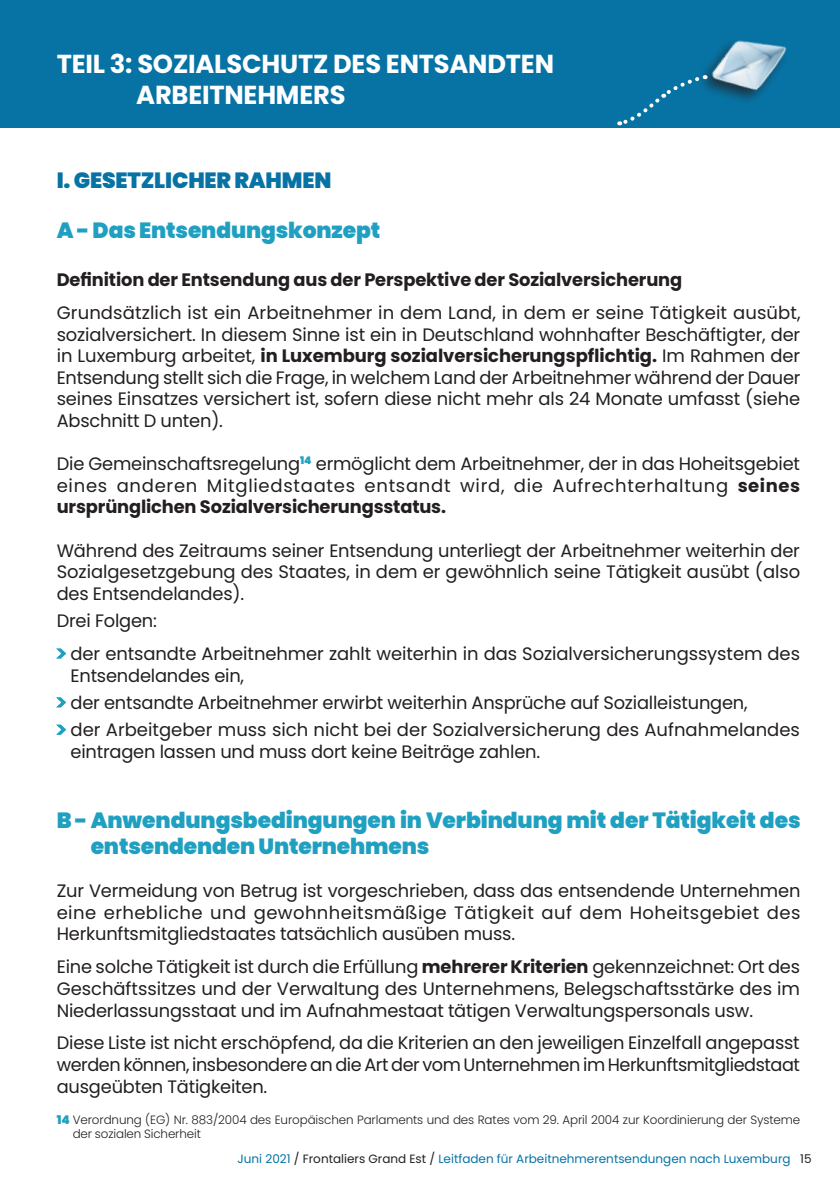
<style>
.page{position:relative;width:840px;height:1191px;background:#fff}
.page>*{position:absolute;margin:0;border:0;box-sizing:border-box;transform-origin:0 0}
.t1{font:700 26px/31.2px "Poppins";letter-spacing:-.01em;color:#fff}
.t2{font:900 22px/26.4px "Poppins";letter-spacing:-.005em;color:#20a0c1}
.t3{font:900 22px "Poppins";letter-spacing:-.005em;color:#0773a5}
.t4{font:18px/21.6px "Poppins";letter-spacing:-.01em;color:#231f20;text-align:justify}
.t5{font:700 18px "Poppins";letter-spacing:-.01em;color:#231f20}
.t6{font:300 12px/14.4px "Poppins";letter-spacing:-.01em;color:#231f20}
.t7{font:12px "Poppins";color:#0773a5}
.s1{font-weight:700}
.s2{color:#20a0c1}
.s3{font-weight:900;color:#20a0c1}
.s4{color:#231f20}
</style>
<div class="page">
<div style="left:0;top:0;width:839px;height:127px;background:#0773a5"></div>
<div style="left:695px;top:37px;width:95px;height:69px;background:#231f20;opacity:.75"></div>
<img style="left:707px;top:37px;width:83px;height:69px">
<svg style="left:617px;top:74px;width:88px;height:52px"></svg>
<h1 class="t1" style="left:136px;top:48px;width:419px;text-indent:-79px">TEIL 3: SOZIALSCHUTZ DES ENTSANDTEN<br>ARBEITNEHMERS</h1>
<p class="t3" style="left:57px;top:167px;width:276px">I. GESETZLICHER RAHMEN</p>
<p class="t2" style="left:57px;top:217px;width:325px">A - Das Entsendungskonzept</p>
<p class="t5" style="left:57px;top:269px;width:626px">Definition der Entsendung aus der Perspektive der Sozialversicherung</p>
<p class="t4" style="left:57px;top:302px;width:745px">Grundsätzlich ist ein Arbeitnehmer in dem Land, in dem er seine Tätigkeit ausübt, sozialversichert. In diesem Sinne ist ein in Deutschland wohnhafter Beschäftigter, der in Luxemburg arbeitet, <span class="s1">in Luxemburg sozialversicherungspflichtig.</span> Im Rahmen der Entsendung stellt sich die Frage, in welchem Land der Arbeitnehmer während der Dauer seines Einsatzes versichert ist, sofern diese nicht mehr als 24 Monate umfasst (siehe Abschnitt D unten).</p>
<p class="t4" style="left:57px;top:453px;width:744px">Die Gemeinschaftsregelung<sup>14</sup> ermöglicht dem Arbeitnehmer, der in das Hoheitsgebiet eines anderen Mitgliedstaates entsandt wird, die Aufrechterhaltung <span class="s1">seines ursprünglichen Sozialversicherungsstatus.</span></p>
<p class="t4" style="left:57px;top:539px;width:744px">Während des Zeitraums seiner Entsendung unterliegt der Arbeitnehmer weiterhin der Sozialgesetzgebung des Staates, in dem er gewöhnlich seine Tätigkeit ausübt (also des Entsendelandes).</p>
<p class="t4" style="left:57px;top:604px;width:744px;line-height:33px">Drei Folgen:<br><span class="s2">&gt;</span> der entsandte Arbeitnehmer zahlt weiterhin in das Sozialversicherungssystem des</p>
<p class="t4" style="left:57px;top:662px;width:744px;line-height:27.2px;text-align:left;text-indent:14px">Entsendelandes ein,<br><span class="s2">&gt;</span> der entsandte Arbeitnehmer erwirbt weiterhin Ansprüche auf Sozialleistungen,<br><span class="s2">&gt;</span> der Arbeitgeber muss sich nicht bei der Sozialversicherung des Aufnahmelandes</p>
<p class="t4" style="left:70px;top:741px;width:471px">eintragen lassen und muss dort keine Beiträge zahlen.</p>
<p class="t2" style="left:91px;top:806px;width:711px;text-indent:-34px">B - Anwendungsbedingungen in Verbindung mit der Tätigkeit des entsendenden Unternehmens</p>
<p class="t4" style="left:57px;top:880px;width:744px">Zur Vermeidung von Betrug ist vorgeschrieben, dass das entsendende Unternehmen eine erhebliche und gewohnheitsmäßige Tätigkeit auf dem Hoheitsgebiet des Herkunftsmitgliedstaates tatsächlich ausüben muss.</p>
<p class="t4" style="left:57px;top:956px;width:744px">Eine solche Tätigkeit ist durch die Erfüllung <span class="s1">mehrerer Kriterien</span> gekennzeichnet: Ort des Geschäftssitzes und der Verwaltung des Unternehmens, Belegschaftsstärke des im Niederlassungsstaat und im Aufnahmestaat tätigen Verwaltungspersonals usw.</p>
<p class="t4" style="left:57px;top:1032px;width:744px">Diese Liste ist nicht erschöpfend, da die Kriterien an den jeweiligen Einzelfall angepasst werden können, insbesondere an die Art der vom Unternehmen im Herkunftsmitgliedstaat ausgeübten Tätigkeiten.</p>
<p class="t6" style="left:73px;top:1112px;width:728px;text-indent:-16px"><span class="s3">14</span> Verordnung (EG) Nr. 883/2004 des Europäischen Parlaments und des Rates vom 29. April 2004 zur Koordinierung der Systeme der sozialen Sicherheit</p>
<p class="t7" style="left:237px;top:1151px;width:575px">Juni 2021 <span class="s4">/ Frontaliers Grand Est /</span> Leitfaden für Arbeitnehmerentsendungen nach Luxemburg <span class="s4">15</span></p>
</div>
